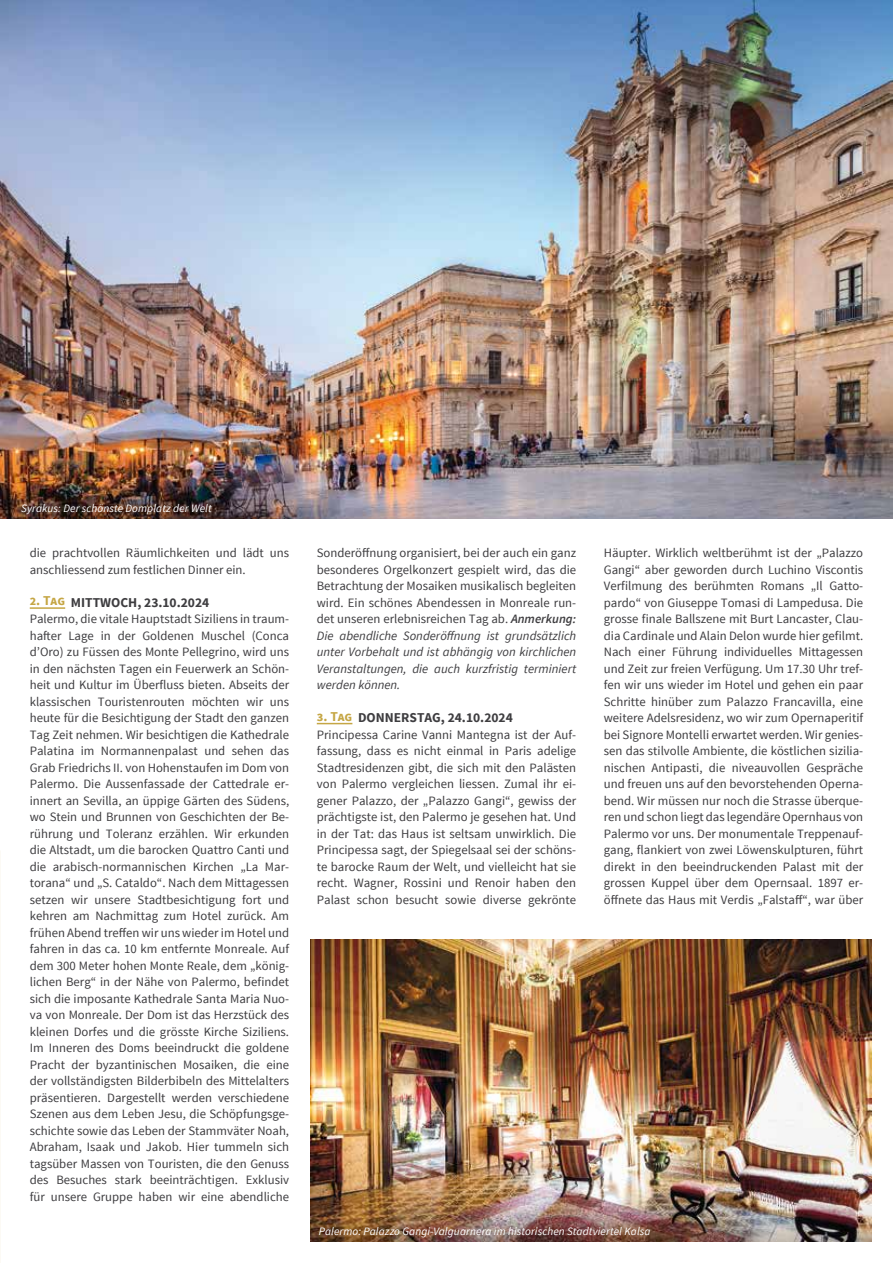
<style>
.page{position:relative;width:893px;height:1263px;background:#fff}
.page>*{position:absolute;margin:0;border:0;box-sizing:border-box;transform-origin:0 0}
.t1{font:700 13.5px "Source Sans Pro";color:#3e3d40}
.t2{font:12.75px/16.5px "Source Sans Pro";color:#3e3d40;text-align:justify}
.t3{font:italic 11.25px "Source Sans Pro";letter-spacing:.01em;color:#fff}
.s1{color:#c5a644}
.s2{font-weight:600;font-style:italic}
.s3{font-style:italic}
</style>
<div class="page">
<hr style="left:30px;top:607px;width:35px;height:2px;background:#c5a644">
<hr style="left:317px;top:723px;width:35px;height:1px;background:#c5a644">
<img style="left:0;top:0;width:893px;height:519px">
<img style="left:310px;top:940px;width:562px;height:302px">
<p class="t3" style="left:21px;top:502px;width:192px">Syrakus: Der schönste Domplatz der Welt</p>
<p class="t2" style="left:30px;top:545px;width:261px">die prachtvollen Räumlichkeiten und lädt uns anschliessend zum festlichen Dinner ein.</p>
<p class="t1" style="left:30px;top:593px;width:181px"><span class="s1">2. Tag</span> MITTWOCH, 23.10.2024</p>
<p class="t2" style="left:30px;top:611px;width:261px">Palermo, die vitale Hauptstadt Siziliens in traum&shy;hafter Lage in der Goldenen Muschel (Conca d’Oro) zu Füssen des Monte Pellegrino, wird uns in den nächsten Tagen ein Feuerwerk an Schön&shy;heit und Kultur im Überfluss bieten. Abseits der klassischen Touristenrouten möchten wir uns heute für die Besichtigung der Stadt den ganzen Tag Zeit nehmen. Wir besichtigen die Kathedrale Palatina im Normannenpalast und sehen das Grab Friedrichs II. von Hohenstaufen im Dom von Palermo. Die Aussenfassade der Cattedrale er&shy;innert an Sevilla, an üppige Gärten des Südens, wo Stein und Brunnen von Geschichten der Be&shy;rührung und Toleranz erzählen. Wir erkunden die Altstadt, um die barocken Quattro Canti und die arabisch-normannischen Kirchen „La Mar&shy;torana“ und „S. Cataldo“. Nach dem Mittagessen setzen wir unsere Stadtbesichtigung fort und kehren am Nachmittag zum Hotel zurück. Am frühen Abend treffen wir uns wieder im Hotel und fahren in das ca. 10 km entfernte Monreale. Auf dem 300 Meter hohen Monte Reale, dem „könig&shy;lichen Berg“ in der Nähe von Palermo, befindet sich die imposante Kathedrale Santa Maria Nuo&shy;va von Monreale. Der Dom ist das Herzstück des kleinen Dorfes und die grösste Kirche Siziliens.<br>Im Inneren des Doms beeindruckt die goldene Pracht der byzantinischen Mosaiken, die eine der vollständigsten Bilderbibeln des Mittelalters präsentieren. Dargestellt werden verschiedene Szenen aus dem Leben Jesu, die Schöpfungsge&shy;schichte sowie das Leben der Stammväter Noah, Abraham, Isaak und Jakob. Hier tummeln sich tagsüber Massen von Touristen, die den Genuss des Besuches stark beeinträchtigen. Exklusiv für unsere Gruppe haben wir eine abendliche</p>
<p class="t2" style="left:317px;top:545px;width:261px">Sonderöffnung organisiert, bei der auch ein ganz besonderes Orgelkonzert gespielt wird, das die Betrachtung der Mosaiken musikalisch begleiten wird. Ein schönes Abendessen in Monreale run&shy;det unseren erlebnisreichen Tag ab. <span class="s2">Anmerkung:<br></span><span class="s3">Die abendliche Sonderöffnung ist grundsätzlich unter Vorbehalt und ist abhängig von kirchlichen Veranstaltungen, die auch kurzfristig terminiert werden können.</span></p>
<p class="t1" style="left:317px;top:709px;width:198px"><span class="s1">3. Tag</span> DONNERSTAG, 24.10.2024</p>
<p class="t2" style="left:317px;top:726px;width:261px">Principessa Carine Vanni Mantegna ist der Auf&shy;fassung, dass es nicht einmal in Paris adelige Stadtresidenzen gibt, die sich mit den Palästen von Palermo vergleichen liessen. Zumal ihr ei&shy;gener Palazzo, der „Palazzo Gangi“, gewiss der prächtigste ist, den Palermo je gesehen hat. Und in der Tat: das Haus ist seltsam unwirklich. Die Principessa sagt, der Spiegelsaal sei der schöns&shy;te barocke Raum der Welt, und vielleicht hat sie recht. Wagner, Rossini und Renoir haben den Palast schon besucht sowie diverse gekrönte</p>
<p class="t2" style="left:604px;top:545px;width:261px">Häupter. Wirklich weltberühmt ist der „Palazzo Gangi“ aber geworden durch Luchino Viscontis Verfilmung des berühmten Romans „Il Gatto&shy;pardo“ von Giuseppe Tomasi di Lampedusa. Die grosse finale Ballszene mit Burt Lancaster, Clau&shy;dia Cardinale und Alain Delon wurde hier gefilmt.<br>Nach einer Führung individuelles Mittagessen und Zeit zur freien Verfügung. Um 17.30 Uhr tref&shy;fen wir uns wieder im Hotel und gehen ein paar Schritte hinüber zum Palazzo Francavilla, eine weitere Adelsresidenz, wo wir zum Opernaperitif bei Signore Montelli erwartet werden. Wir genies&shy;sen das stilvolle Ambiente, die köstlichen sizilia&shy;nischen Antipasti, die niveauvollen Gespräche und freuen uns auf den bevorstehenden Operna&shy;bend. Wir müssen nur noch die Strasse überque&shy;ren und schon liegt das legendäre Opernhaus von Palermo vor uns. Der monumentale Treppenauf&shy;gang, flankiert von zwei Löwenskulpturen, führt direkt in den beeindruckenden Palast mit der grossen Kuppel über dem Opernsaal. 1897 er&shy;öffnete das Haus mit Verdis „Falstaff“, war über</p>
<p class="t3" style="left:319px;top:1224px;width:333px">Palermo: Palazzo Gangi-Valguarnera im historischen Stadtviertel Kalsa</p>
</div>
